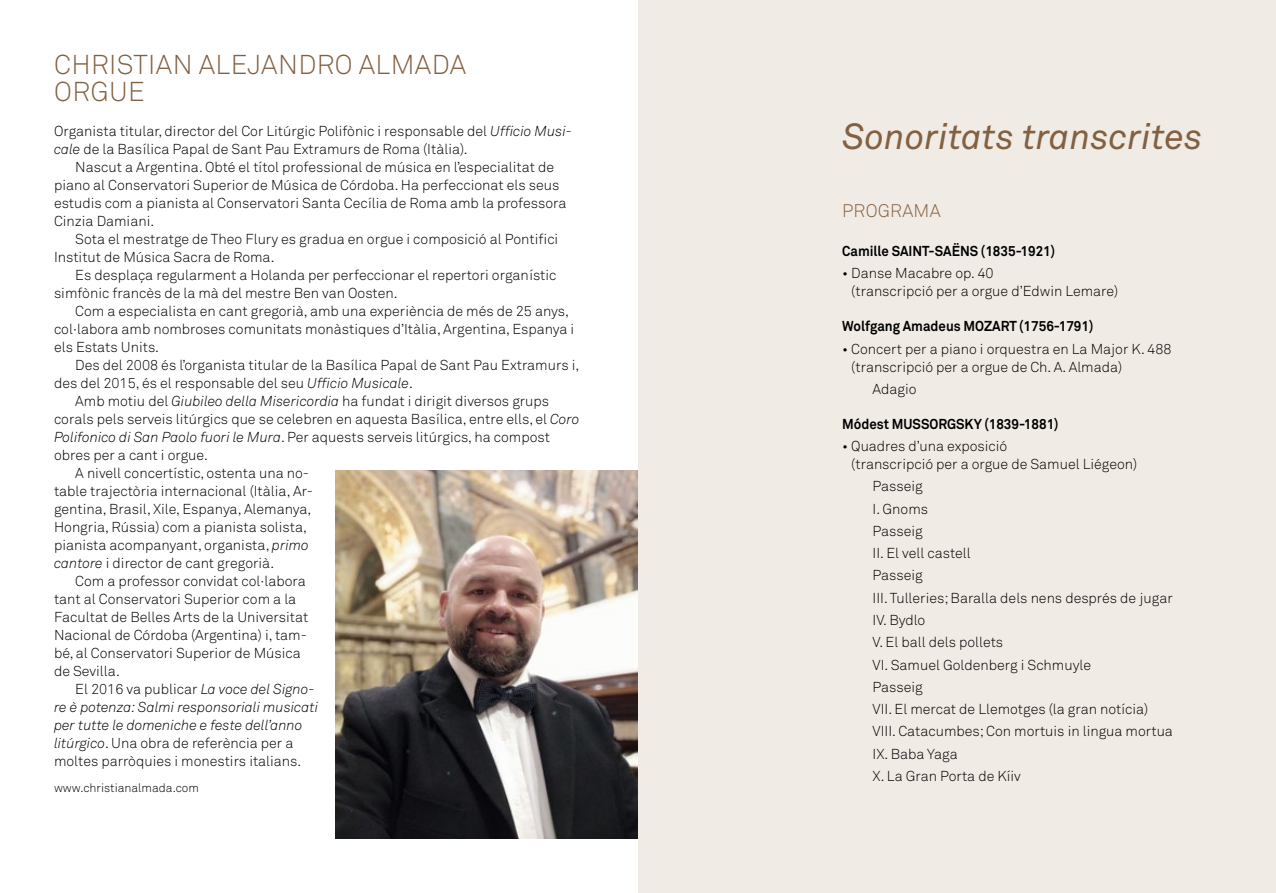
<style>
.page{position:relative;width:1276px;height:893px;background:#fff}
.page>*{position:absolute;margin:0;border:0;box-sizing:border-box;transform-origin:0 0}
.t1{font:italic 36px "Akkurat";color:#826142}
.t2{font:300 27px/27px "Akkurat";letter-spacing:.015em;color:#826142}
.t3{font:300 18px "Akkurat";letter-spacing:.015em;color:#826142}
.t4{font:300 14.25px/22.2px "Akkurat";color:#000}
.t5{font:700 14.25px "Akkurat";color:#000;scale:.93 1}
.t6{font:italic 300 14.25px "Akkurat";color:#000}
.t7{font:300 12px "Akkurat";color:#000}
.s1{font-style:italic}
</style>
<div class="page">
<div style="left:638px;top:0;width:638px;height:893px;background:#f1ebe5"></div>
<img style="left:336px;top:470px;width:302px;height:369px">
<h2 class="t2" style="left:54px;top:51px;width:413px">CHRISTIAN ALEJANDRO ALMADA<br>ORGUE</h2>
<p class="t4" style="left:54px;top:122px;width:519px;line-height:18px">Organista titular, director del Cor Litúrgic Polifònic i responsable del <span class="s1">Ufficio Musi&shy;cale</span> de la Basílica Papal de Sant Pau Extramurs de Roma (Itàlia).</p>
<p class="t4" style="left:54px;top:158px;width:514px;line-height:18px;text-indent:21px">Nascut a Argentina. Obté el títol professional de música en l’especialitat de piano al Conservatori Superior de Música de Córdoba. Ha perfeccionat els seus estudis com a pianista al Conservatori Santa Cecília de Roma amb la professora Cinzia Damiani.</p>
<p class="t4" style="left:54px;top:230px;width:506px;line-height:18px;text-indent:21px">Sota el mestratge de Theo Flury es gradua en orgue i composició al Pontifici<br>Institut de Música Sacra de Roma.</p>
<p class="t4" style="left:54px;top:266px;width:504px;line-height:18px;text-indent:21px">Es desplaça regularment a Holanda per perfeccionar el repertori organístic simfònic francès de la mà del mestre Ben van Oosten.</p>
<p class="t4" style="left:54px;top:302px;width:522px;line-height:18px;text-indent:21px">Com a especialista en cant gregorià, amb una experiència de més de 25 anys, col·labora amb nombroses comunitats monàstiques d’Itàlia, Argentina, Espanya i els Estats Units.</p>
<p class="t4" style="left:75px;top:354px;width:505px">Des del 2008 és l’organista titular de la Basílica Papal de Sant Pau Extramurs i,</p>
<p class="t4" style="left:54px;top:372px;width:360px">des del 2015, és el responsable del seu <span class="s1">Ufficio Musicale</span>.</p>
<p class="t4" style="left:75px;top:390px;width:475px">Amb motiu del <span class="s1">Giubileo della Misericordia</span> ha fundat i dirigit diversos grups</p>
<p class="t4" style="left:54px;top:408px;width:527px">corals pels serveis litúrgics que se celebren en aquesta Basílica, entre ells, el <span class="s1">Coro</span></p>
<p class="t4" style="left:54px;top:426px;width:497px"><span class="s1">Polifonico di San Paolo fuori le Mura</span>. Per aquests serveis litúrgics, ha compost</p>
<p class="t4" style="left:54px;top:444px;width:155px">obres per a cant i orgue.</p>
<p class="t4" style="left:75px;top:462px;width:235px">A nivell concertístic, ostenta una no-</p>
<p class="t4" style="left:54px;top:480px;width:260px">table trajectòria internacional (Itàlia, Ar-</p>
<p class="t4" style="left:54px;top:498px;width:259px">gentina, Brasil, Xile, Espanya, Alemanya,</p>
<p class="t4" style="left:54px;top:516px;width:255px">Hongria, Rússia) com a pianista solista,</p>
<p class="t4" style="left:54px;top:534px;width:256px">pianista acompanyant, organista, <span class="s1">primo</span></p>
<p class="t4" style="left:54px;top:552px;width:222px"><span class="s1">cantore</span> i director de cant gregorià.</p>
<p class="t4" style="left:75px;top:570px;width:232px">Com a professor convidat col·labora</p>
<p class="t4" style="left:54px;top:588px;width:244px">tant al Conservatori Superior com a la</p>
<p class="t4" style="left:54px;top:606px;width:256px">Facultat de Belles Arts de la Universitat</p>
<p class="t4" style="left:54px;top:624px;width:254px">Nacional de Córdoba (Argentina) i, tam-</p>
<p class="t4" style="left:54px;top:642px;width:248px">bé, al Conservatori Superior de Música</p>
<p class="t4" style="left:54px;top:660px;width:67px">de Sevilla.</p>
<p class="t4" style="left:75px;top:678px;width:241px">El 2016 va publicar <span class="s1">La voce del Signo-</span></p>
<p class="t6" style="left:54px;top:698px;width:266px">re è potenza: Salmi responsoriali musicati</p>
<p class="t6" style="left:54px;top:716px;width:250px">per tutte le domeniche e feste dell’anno</p>
<p class="t4" style="left:54px;top:732px;width:241px"><span class="s1">litúrgico</span>. Una obra de referència per a</p>
<p class="t4" style="left:54px;top:750px;width:249px">moltes parròquies i monestirs italians.</p>
<p class="t7" style="left:54px;top:781px;width:146px">www.christianalmada.com</p>
<h1 class="t1" style="left:842px;top:116px;width:362px">Sonoritats transcrites</h1>
<p class="t3" style="left:842px;top:200px;width:100px">PROGRAMA</p>
<p class="t5" style="left:842px;top:242px;width:231px">Camille SAINT-SAËNS (1835-1921)</p>
<p class="t4" style="left:851px;top:265px;width:268px;line-height:18px;text-indent:-9px">• Danse Macabre op. 40<br>(transcripció per a orgue d’Edwin Lemare)</p>
<p class="t5" style="left:842px;top:317px;width:272px">Wolfgang Amadeus MOZART (1756-1791)</p>
<p class="t4" style="left:851px;top:340px;width:322px;line-height:18px;text-indent:-9px">• Concert per a piano i orquestra en La Major K. 488 (transcripció per a orgue de Ch. A. Almada)</p>
<p class="t4" style="left:872px;top:378px;width:45px">Adagio</p>
<p class="t5" style="left:842px;top:415px;width:234px">Módest MUSSORGSKY (1839-1881)</p>
<p class="t4" style="left:851px;top:437px;width:287px;line-height:18px;text-indent:-9px">• Quadres d’una exposició<br>(transcripció per a orgue de Samuel Liégeon)</p>
<p class="t4" style="left:872px;top:476px;width:302px">Passeig<br>I. Gnoms<br>Passeig<br>II. El vell castell<br>Passeig<br>III. Tulleries; Baralla dels nens després de jugar<br>IV. Bydlo<br>V. El ball dels pollets<br>VI. Samuel Goldenberg i Schmuyle<br>Passeig<br>VII. El mercat de Llemotges (la gran notícia)<br>VIII. Catacumbes; Con mortuis in lingua mortua<br>IX. Baba Yaga<br>X. La Gran Porta de Kíiv</p>
</div>
